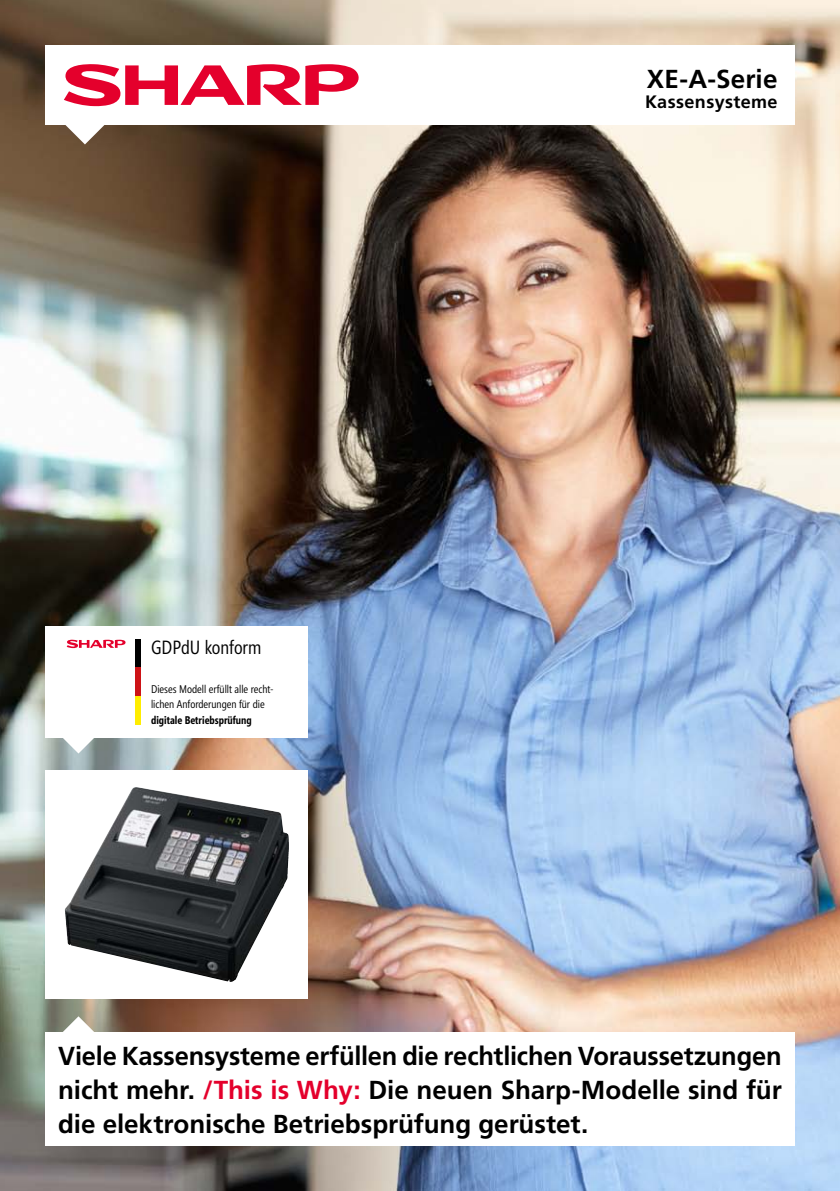
<style>
.page{position:relative;width:840px;height:1191px;background:#fff}
.page>*{position:absolute;margin:0;border:0;box-sizing:border-box;transform-origin:0 0}
.t1{font:700 26px/34px "Frutiger";letter-spacing:-.005em;color:#000;text-align:justify}
.t2{font:19px "Segoe Condensed";color:#000}
.t3{font:700 18px "Frutiger";letter-spacing:.02em;color:#000}
.t4{font:11.2px/15.8px "Segoe Condensed";color:#000}
.t5{font:700 11.2px "Segoe Condensed";color:#000}
.s1{color:#e4002c}
</style>
<div class="page">
<img style="left:0;top:0;width:839px;height:1191px">
<div style="left:45px;top:770px;width:263px;height:228px;background:#fff"></div>
<img style="left:65px;top:787px;width:223px;height:195px">
<div style="left:45px;top:626px;width:263px;height:111px;background:#fff"></div>
<svg style="left:67px;top:639px;width:59px;height:9px"></svg>
<div style="left:135px;top:639px;width:6px;height:29px;background:#000"></div>
<div style="left:135px;top:668px;width:6px;height:28px;background:#cd1316"></div>
<div style="left:135px;top:696px;width:6px;height:28px;background:#ffed00"></div>
<svg style="left:62px;top:737px;width:32px;height:16px"></svg>
<div style="left:45px;top:45px;width:749px;height:80px;background:#fff"></div>
<svg style="left:64px;top:64px;width:296px;height:80px"></svg>
<svg style="left:62px;top:1016px;width:32px;height:16px"></svg>
<div style="left:45px;top:1032px;width:749px;height:113px;background:#fff"></div>
<p class="t2" style="left:151px;top:636px;width:112px">GDPdU konform</p>
<p class="t4" style="left:151px;top:680px;width:124px">Dieses Modell erfüllt alle recht&shy;lichen Anforderungen für die</p>
<p class="t5" style="left:151px;top:714px;width:102px">digitale Betriebsprüfung</p>
<p class="t1" style="left:646px;top:62px;width:132px">XE-A-Serie</p>
<p class="t3" style="left:644px;top:91px;width:134px">Kassensysteme</p>
<p class="t1" style="left:58px;top:1039px;width:724px">Viele Kassensysteme erfüllen die rechtlichen Voraussetzungen nicht mehr. <span class="s1">/This is Why:</span> Die neuen Sharp-Modelle sind für die elektronische Betriebsprüfung gerüstet.</p>
</div>
